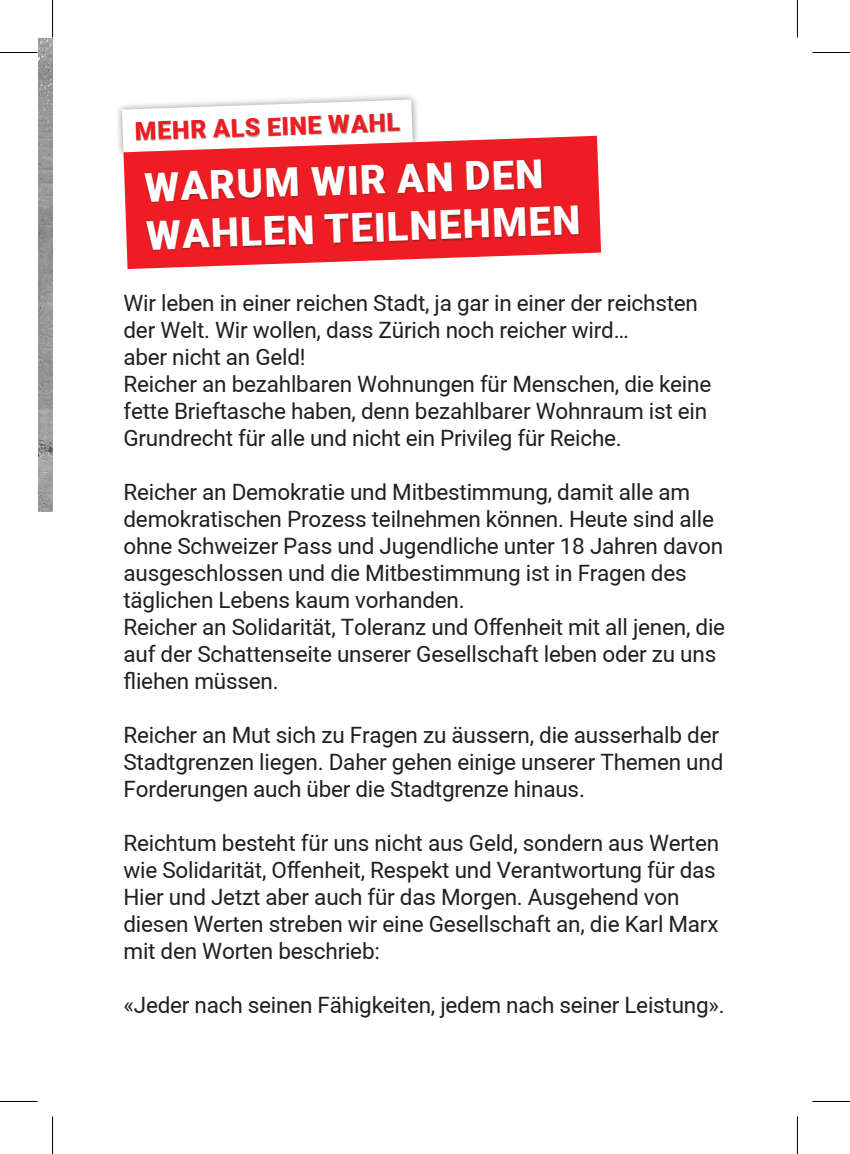
<style>
.page{position:relative;width:850px;height:1154px;background:#fff}
.page>*{position:absolute;margin:0;border:0;box-sizing:border-box;transform-origin:0 0}
.t1{font:900 40px/48px "Araboto";color:#fff}
.t2{font:900 24.75px "Araboto";color:#ee1d23}
.t3{font:22.5px/27px "Araboto";letter-spacing:-.01em;color:#231f20}
</style>
<div class="page">
<img style="left:38px;top:38px;width:14px;height:474px">
<div style="left:114px;top:92px;width:306px;height:68px;background:#231f20;opacity:.5"></div>
<svg style="left:122px;top:100px;width:290px;height:52px"></svg>
<div style="left:136px;top:113px;width:264px;height:28px;background:#231f20;opacity:.4"></div>
<svg style="left:123px;top:136px;width:477px;height:133px;fill:#ee1d23"></svg>
<div style="left:144px;top:159px;width:436px;height:92px;background:#231f20;opacity:.4"></div>
<hr style="left:0;top:52px;width:38px;height:1px;background:#000">
<hr style="left:812px;top:52px;width:37px;height:1px;background:#000">
<hr style="left:0;top:1101px;width:38px;height:1px;background:#000">
<hr style="left:812px;top:1101px;width:37px;height:1px;background:#000">
<hr style="left:52px;top:0;width:1px;height:38px;background:#000">
<hr style="left:52px;top:1116px;width:1px;height:38px;background:#000">
<hr style="left:796px;top:0;width:1px;height:38px;background:#000">
<hr style="left:796px;top:1116px;width:1px;height:38px;background:#000">
<p class="t2" style="left:134px;top:114px;width:266px;rotate:-2deg">MEHR ALS EINE WAHL</p>
<h1 class="t1" style="left:144px;top:166px;width:435px;rotate:-2deg">WARUM WIR AN DEN<br>WAHLEN TEILNEHMEN</h1>
<p class="t3" style="left:123px;top:290px;width:589px">Wir leben in einer reichen Stadt, ja gar in einer der reichsten der Welt. Wir wollen, dass Zürich noch reicher wird…<br>aber nicht an Geld!<br>Reicher an bezahlbaren Wohnungen für Menschen, die keine fette Brieftasche haben, denn bezahlbarer Wohnraum ist ein Grundrecht für alle und nicht ein Privileg für Reiche.</p>
<p class="t3" style="left:123px;top:479px;width:603px">Reicher an Demokratie und Mitbestimmung, damit alle am demokratischen Prozess teilnehmen können. Heute sind alle ohne Schweizer Pass und Jugendliche unter 18 Jahren davon ausgeschlossen und die Mitbestimmung ist in Fragen des täglichen Lebens kaum vorhanden.<br>Reicher an Solidarität, Toleranz und Offenheit mit all jenen, die auf der Schattenseite unserer Gesellschaft leben oder zu uns fliehen müssen.</p>
<p class="t3" style="left:123px;top:722px;width:601px">Reicher an Mut sich zu Fragen zu äussern, die ausserhalb der<br>Stadtgrenzen liegen. Daher gehen einige unserer Themen und<br>Forderungen auch über die Stadtgrenze hinaus.</p>
<p class="t3" style="left:123px;top:830px;width:597px">Reichtum besteht für uns nicht aus Geld, sondern aus Werten wie Solidarität, Offenheit, Respekt und Verantwortung für das Hier und Jetzt aber auch für das Morgen. Ausgehend von diesen Werten streben wir eine Gesellschaft an, die Karl Marx mit den Worten beschrieb:</p>
<p class="t3" style="left:123px;top:992px;width:602px">«Jeder nach seinen Fähigkeiten, jedem nach seiner Leistung».</p>
</div>
